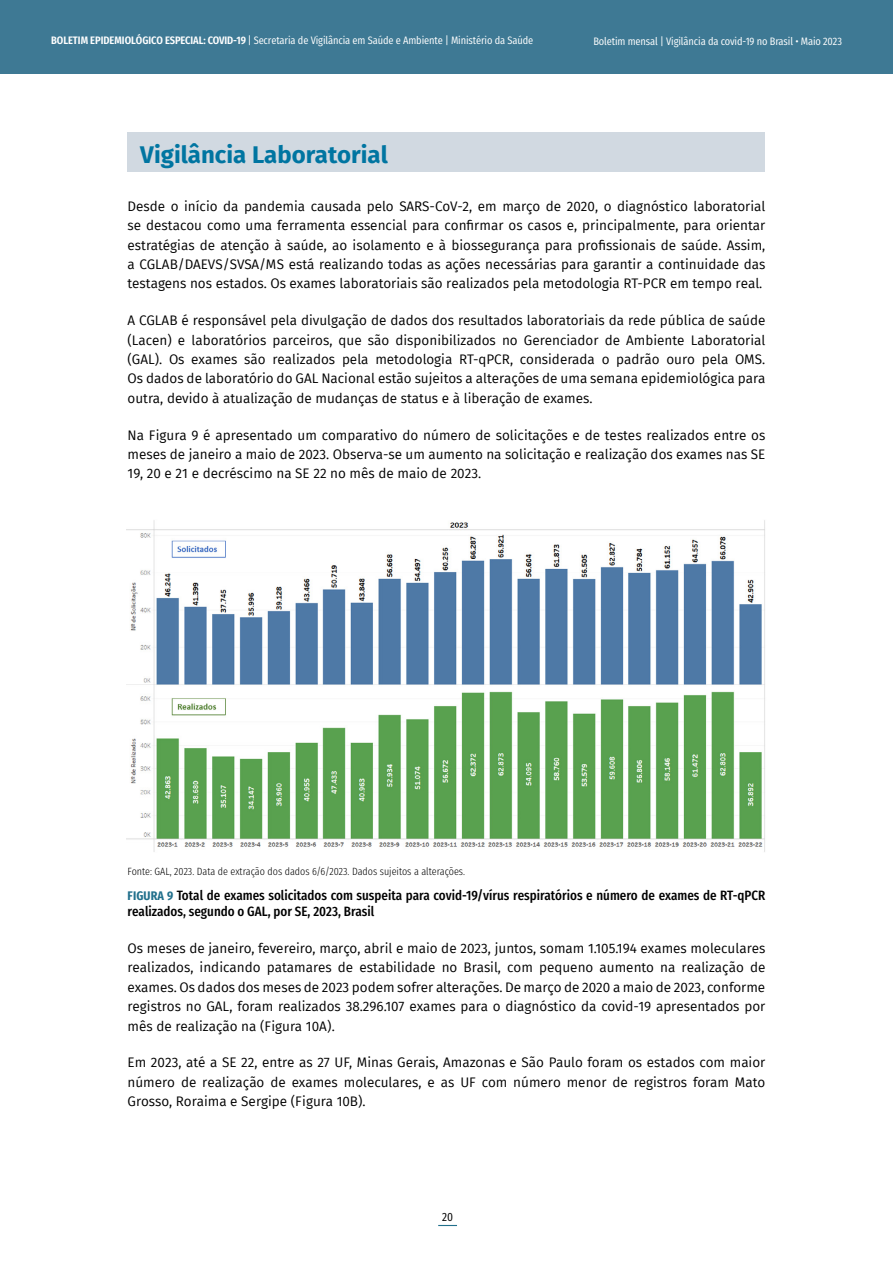
<style>
.page{position:relative;width:893px;height:1263px;background:#fff}
.page>*{position:absolute;margin:0;border:0;box-sizing:border-box;transform-origin:0 0}
.t1{font:700 24px "Fira Sans";color:#0075a1}
.t2{font:13.5px/19.5px "Fira Sans";color:#000;text-align:justify}
.t3{font:500 13.5px/16.5px "Fira Sans Condensed";color:#000}
.t4{font:12px "Fira Sans Condensed";color:#000}
.t5{font:10.8px "Fira Sans Condensed";letter-spacing:-.01em;color:#fff}
.t6{font:300 10.5px "Fira Sans Condensed";color:#000}
.s1{font-weight:600}
.s2{font-style:inherit}
.s3{font-weight:700;font-size:12.45px;color:#22708c}
</style>
<div class="page">
<div style="left:0;top:0;width:893px;height:74px;background:#3e7994"></div>
<svg style="left:438px;top:1225px;width:19px;height:1px"></svg>
<div style="left:128px;top:132px;width:637px;height:39px;background:#d1d9e1"></div>
<img style="left:127px;top:520px;width:638px;height:332px">
<p class="t5" style="left:51px;top:30px;width:484px"><span class="s1">BOLETIM EPIDEMIOLÓGICO ESPECIAL: COVID-19</span> <span class="s2">|</span> Secretaria de Vigilância em Saúde e Ambiente | Ministério da Saúde</p>
<p class="t5" style="left:593px;top:31px;width:250px">Boletim mensal | Vigilância da covid-19 no Brasil • Maio 2023</p>
<h1 class="t1" style="left:140px;top:134px;width:249px">Vigilância Laboratorial</h1>
<p class="t2" style="left:128px;top:196px;width:639px">Desde o início da pandemia causada pelo SARS-CoV-2, em março de 2020, o diagnóstico laboratorial se destacou como uma ferramenta essencial para confirmar os casos e, principalmente, para orientar estratégias de atenção à saúde, ao isolamento e à biossegurança para profissionais de saúde. Assim, a CGLAB/DAEVS/SVSA/MS está realizando todas as ações necessárias para garantir a continuidade das testagens nos estados. Os exames laboratoriais são realizados pela metodologia RT-PCR em tempo real.</p>
<p class="t2" style="left:128px;top:310px;width:639px">A CGLAB é responsável pela divulgação de dados dos resultados laboratoriais da rede pública de saúde (Lacen) e laboratórios parceiros, que são disponibilizados no Gerenciador de Ambiente Laboratorial (GAL). Os exames são realizados pela metodologia RT-qPCR, considerada o padrão ouro pela OMS.<br>Os dados de laboratório do GAL Nacional estão sujeitos a alterações de uma semana epidemiológica para outra, devido à atualização de mudanças de status e à liberação de exames.</p>
<p class="t2" style="left:128px;top:425px;width:639px">Na Figura 9 é apresentado um comparativo do número de solicitações e de testes realizados entre os meses de janeiro a maio de 2023. Observa-se um aumento na solicitação e realização dos exames nas SE 19, 20 e 21 e decréscimo na SE 22 no mês de maio de 2023.</p>
<p class="t6" style="left:128px;top:862px;width:339px">Fonte: GAL, 2023. Data de extração dos dados 6/6/2023. Dados sujeitos a alterações.</p>
<p class="t3" style="left:128px;top:885px;width:639px"><span class="s3">FIGURA 9</span> Total de exames solicitados com suspeita para covid-19/vírus respiratórios e número de exames de RT-qPCR realizados, segundo o GAL, por SE, 2023, Brasil</p>
<p class="t2" style="left:128px;top:938px;width:639px">Os meses de janeiro, fevereiro, março, abril e maio de 2023, juntos, somam 1.105.194 exames moleculares realizados, indicando patamares de estabilidade no Brasil, com pequeno aumento na realização de exames. Os dados dos meses de 2023 podem sofrer alterações. De março de 2020 a maio de 2023, conforme registros no GAL, foram realizados 38.296.107 exames para o diagnóstico da covid-19 apresentados por mês de realização na (Figura 10A).</p>
<p class="t2" style="left:128px;top:1053px;width:639px">Em 2023, até a SE 22, entre as 27 UF, Minas Gerais, Amazonas e São Paulo foram os estados com maior número de realização de exames moleculares, e as UF com número menor de registros foram Mato Grosso, Roraima e Sergipe (Figura 10B).</p>
<p class="t4" style="left:442px;top:1205px;width:13px">20</p>
</div>
